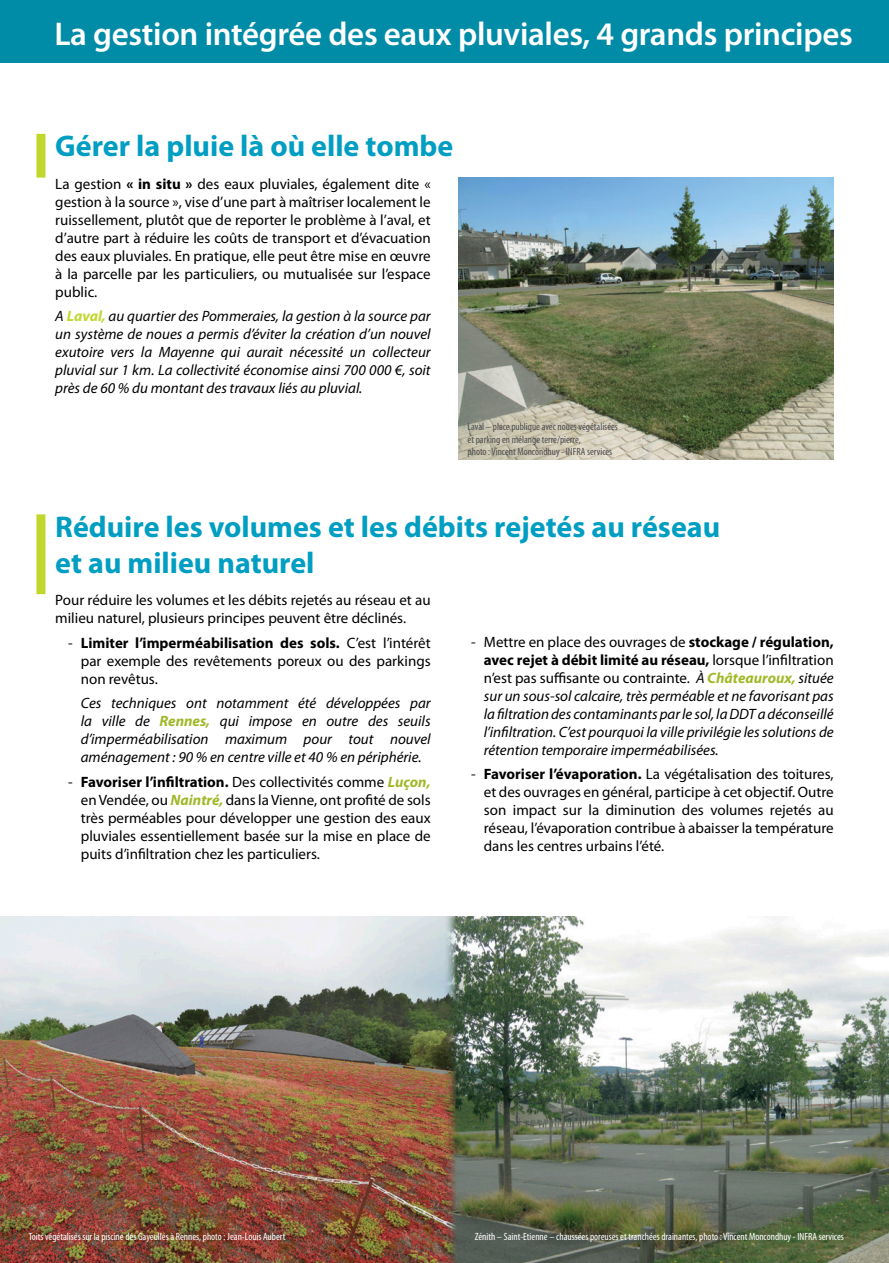
<style>
.page{position:relative;width:889px;height:1263px;background:#fff}
.page>*{position:absolute;margin:0;border:0;box-sizing:border-box;transform-origin:0 0}
.t1{font:600 33px "Myriad Pro";letter-spacing:-.01em;color:#fff}
.TITRE_2{font:700 30px/36px "Myriad Pro";color:#009ec2}
.t2{font:15px/18px "Myriad Pro";color:#000;text-align:justify}
.normal_ital{font:italic 15px/18px "Myriad Pro";color:#000;text-align:justify}
.ital_dans_puce{font:italic 15px/18px "Myriad Pro";color:#000;text-align:justify}
.t3{font:condensed 10.5px "Myriad Pro";color:#fff}
.t4{font:condensed 10.5px/12.6px "Myriad Pro";color:#4d4d4e}
.s1{font-weight:700}
.s2{font-weight:700;color:#c1d72e}
.s3{font-weight:700;color:#a0b929}
.s4{font-weight:700;font-style:italic;color:#a0b929}
.s5{font-style:normal}
.s6{font-weight:700;font-style:normal}
</style>
<div class="page">
<div style="left:0;top:0;width:889px;height:62px;background:#008ba7"></div>
<img style="left:458px;top:178px;width:375px;height:281px">
<div style="left:36px;top:134px;width:9px;height:44px;background:#c1d72e"></div>
<div style="left:36px;top:514px;width:9px;height:80px;background:#c1d72e"></div>
<img style="left:0;top:916px;width:444px;height:347px">
<img style="left:444px;top:916px;width:445px;height:347px">
<p class="t1" style="left:54px;top:12px;width:800px">La gestion intégrée des eaux pluviales, 4 grands principes</p>
<p class="TITRE_2" style="left:55px;top:127px;width:399px">Gérer la pluie là où elle tombe</p>
<p class="t2" style="left:55px;top:175px;width:377px">La gestion <span class="s1">« in situ »</span> des eaux pluviales, également dite « gestion à la source », vise d’une part à maîtriser localement le ruissellement, plutôt que de reporter le problème à l’aval, et d’autre part à réduire les coûts de transport et d’évacuation des eaux pluviales. En pratique, elle peut être mise en œuvre à la parcelle par les particuliers, ou mutualisée sur l’espace public.</p>
<p class="normal_ital" style="left:55px;top:307px;width:377px">A <span class="s2">Laval,</span> au quartier des Pommeraies, la gestion à la source par un système de noues a permis d’éviter la création d’un nouvel exutoire vers la Mayenne qui aurait nécessité un collecteur pluvial sur 1 km. La collectivité économise ainsi 700 000 €, soit près de 60 % du montant des travaux liés au pluvial.</p>
<p class="t4" style="left:467px;top:420px;width:152px">Laval – place publique avec noues végétalisées et parking en mélange terre/pierre,</p>
<p class="t4" style="left:467px;top:445px;width:146px">photo : Vincent Moncondhuy - INFRA services</p>
<p class="TITRE_2" style="left:55px;top:508px;width:666px">Réduire les volumes et les débits rejetés au réseau et au milieu naturel</p>
<p class="t2" style="left:55px;top:591px;width:377px">Pour réduire les volumes et les débits rejetés au réseau et au milieu naturel, plusieurs principes peuvent être déclinés.</p>
<p class="t2" style="left:81px;top:633px;width:351px;text-indent:-13px">- <span class="s1">Limiter l’imperméabilisation des sols.</span> C’est l’intérêt par exemple des revêtements poreux ou des parkings non revêtus.</p>
<p class="ital_dans_puce" style="left:81px;top:694px;width:351px">Ces techniques ont notamment été développées par la ville de <span class="s3">Rennes,</span> qui impose en outre des seuils d’imperméabilisation maximum pour tout nouvel aménagement : 90 % en centre ville et 40 % en périphérie.</p>
<p class="t2" style="left:81px;top:772px;width:351px;text-indent:-13px">- <span class="s1">Favoriser l’infiltration.</span> Des collectivités comme <span class="s4">Luçon, </span>en Vendée, ou <span class="s4">Naintré,</span> dans la Vienne, ont profité de sols très perméables pour développer une gestion des eaux pluviales essentiellement basée sur la mise en place de puits d’infiltration chez les particuliers.</p>
<p class="normal_ital" style="left:484px;top:632px;width:351px;text-indent:-13px"><span class="s5">- Mettre en place des ouvrages de</span> <span class="s6">stockage / régulation, avec rejet à débit limité au réseau,</span> <span class="s5">lorsque l’infiltration n’est pas suffisante ou contrainte.</span> À <span class="s3">Châteauroux,</span> située sur un sous-sol calcaire, très perméable et ne favorisant pas la filtration des contaminants par le sol, la DDT a déconseillé l’infiltration. C’est pourquoi la ville privilégie les solutions de rétention temporaire imperméabilisées.</p>
<p class="t2" style="left:484px;top:765px;width:351px;text-indent:-13px">- <span class="s1">Favoriser l’évaporation.</span> La végétalisation des toitures, et des ouvrages en général, participe à cet objectif. Outre son impact sur la diminution des volumes rejetés au réseau, l’évaporation contribue à abaisser la température dans les centres urbains l’été.</p>
<p class="t3" style="left:29px;top:1230px;width:258px">Toits végétalisés sur la piscine des Gayeulles à Rennes, photo : Jean-Louis Aubert</p>
<p class="t3" style="left:475px;top:1231px;width:370px">Zénith – Saint-Etienne – chaussées poreuses et tranchées drainantes, photo : Vincent Moncondhuy - INFRA services</p>
</div>
